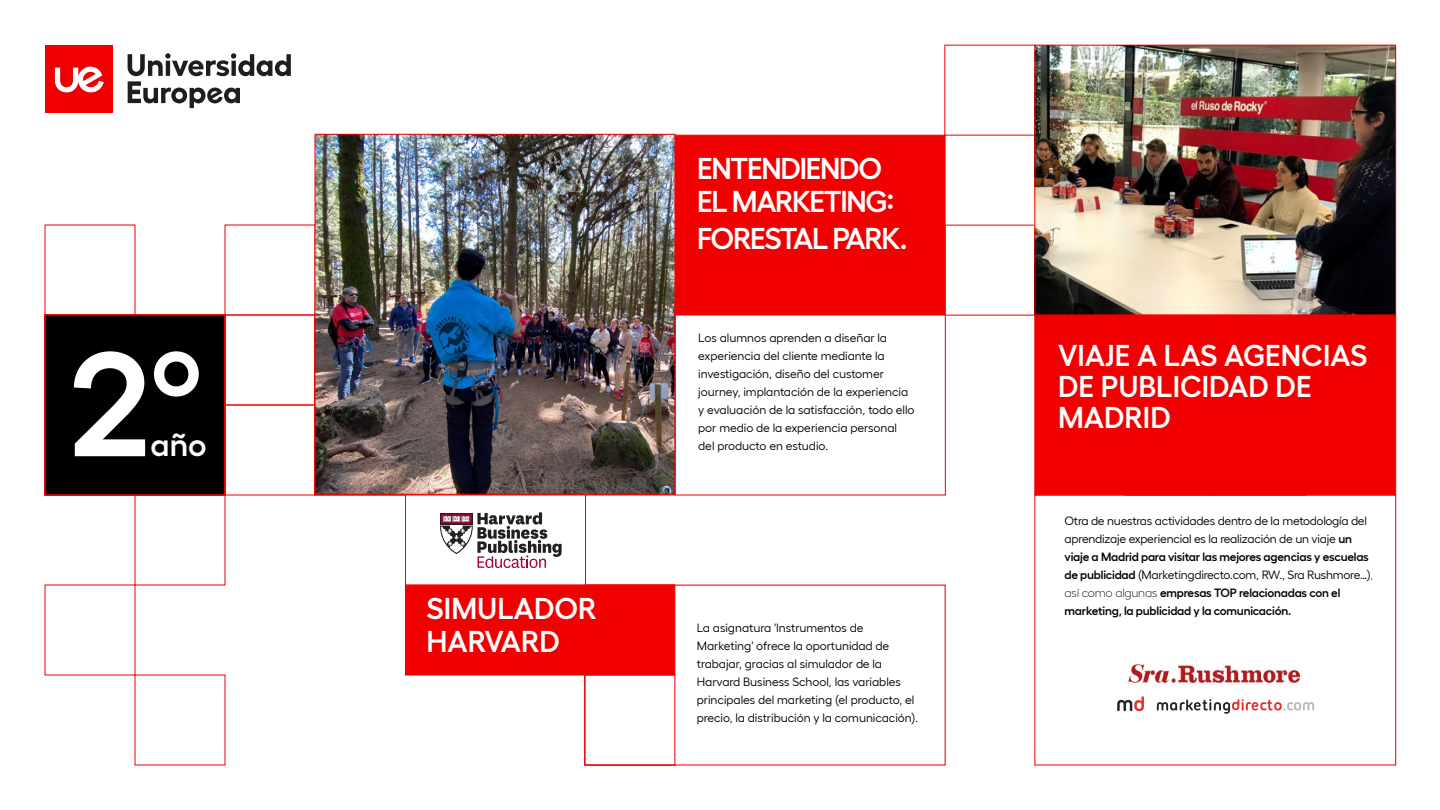
<style>
.page{position:relative;width:1440px;height:810px;background:#fff}
.page>*{position:absolute;margin:0;border:0;box-sizing:border-box;transform-origin:0 0}
.t1{font:600 147.75px "Hellix";color:#fff}
.t2{font:600 32.1px "Hellix";color:#fff}
.t3{font:600 30px/30.8px "Hellix";letter-spacing:-.01em;color:#fff}
.t4{font:600 30px/33px "Hellix";letter-spacing:-.045em;color:#fff}
.t5{font:600 30px "Hellix";letter-spacing:-.055em;color:#fff}
.t6{font:12px/18px "Hellix";color:#000}
.s1{font-weight:600}
.s2{font-weight:300}
</style>
<div class="page">
<svg style="left:128px;top:53px;width:163px;height:55px"></svg>
<div style="left:45px;top:45px;width:67px;height:67px;background:#f00000"></div>
<svg style="left:55px;top:66px;width:49px;height:26px"></svg>
<div style="left:945px;top:225px;width:91px;height:91px;border:1px solid #f00000"></div>
<div style="left:44px;top:314px;width:182px;height:182px;background:#000;border:2px solid #f00000"></div>
<div style="left:224px;top:405px;width:91px;height:90px;border:1px solid #f00000"></div>
<div style="left:224px;top:315px;width:91px;height:90px;border:1px solid #f00000"></div>
<div style="left:405px;top:494px;width:181px;height:92px;background:#fff;border:1px solid #f00000"></div>
<img style="left:1037px;top:47px;width:357px;height:266px">
<div style="left:1035px;top:45px;width:361px;height:270px;border:1px solid #f00000"></div>
<div style="left:1034px;top:315px;width:362px;height:180px;background:#f00000;border:1px solid #f00000"></div>
<svg style="left:1157px;top:699px;width:157px;height:15px"></svg>
<svg style="left:1117px;top:696px;width:27px;height:15px"></svg>
<img style="left:1128px;top:664px;width:173px;height:21px">
<div style="left:675px;top:135px;width:270px;height:181px;background:#f00000;border:1px solid #f00000"></div>
<img style="left:317px;top:136px;width:356px;height:357px">
<div style="left:315px;top:134px;width:360px;height:361px;border:1px solid #f00000"></div>
<div style="left:675px;top:315px;width:271px;height:180px;background:#fff;border:1px solid #f00000"></div>
<div style="left:405px;top:585px;width:270px;height:90px;background:#f00000"></div>
<svg style="left:440px;top:512px;width:122px;height:56px"></svg>
<div style="left:584px;top:675px;width:91px;height:90px;border:1px solid #f00000"></div>
<h1 class="t1" style="left:68px;top:288px;width:135px">2º</h1>
<h2 class="t2" style="left:151px;top:419px;width:58px">año</h2>
<h3 class="t3" style="left:427px;top:589px;width:172px;line-height:33px">SIMULADOR<br>HARVARD</h3>
<h3 class="t4" style="left:697px;top:148px;width:199px">ENTENDIENDO<br>EL MARKETING:</h3>
<h3 class="t5" style="left:697px;top:215px;width:212px">FORESTAL PARK.</h3>
<p class="t6" style="left:698px;top:328px;width:218px">Los alumnos aprenden a diseñar la experiencia del cliente mediante la investigación, diseño del customer journey, implantación de la experiencia y evaluación de la satisfacción, todo ello por medio de la experiencia personal del producto en estudio.</p>
<p class="t6" style="left:697px;top:617px;width:223px">La asignatura 'Instrumentos de Marketing' ofrece la oportunidad de trabajar, gracias al simulador de la Harvard Business School, las variables principales del marketing (el producto, el precio, la distribución y la comunicación).</p>
<h3 class="t3" style="left:1058px;top:337px;width:311px">VIAJE A LAS AGENCIAS<br>DE PUBLICIDAD DE<br>MADRID</h3>
<p class="t6" style="left:1065px;top:511px;width:310px">Otra de nuestras actividades dentro de la metodología del aprendizaje experiencial es la realización de un viaje <span class="s1">un viaje a Madrid para visitar las mejores agencias y escuelas de publicidad</span> (Marketingdirecto.com, RW., Sra Rushmore…)<span class="s2">, así como algunas</span> <span class="s1">empresas TOP relacionadas con el marketing, la publicidad y la comunicación.</span></p>
</div>
